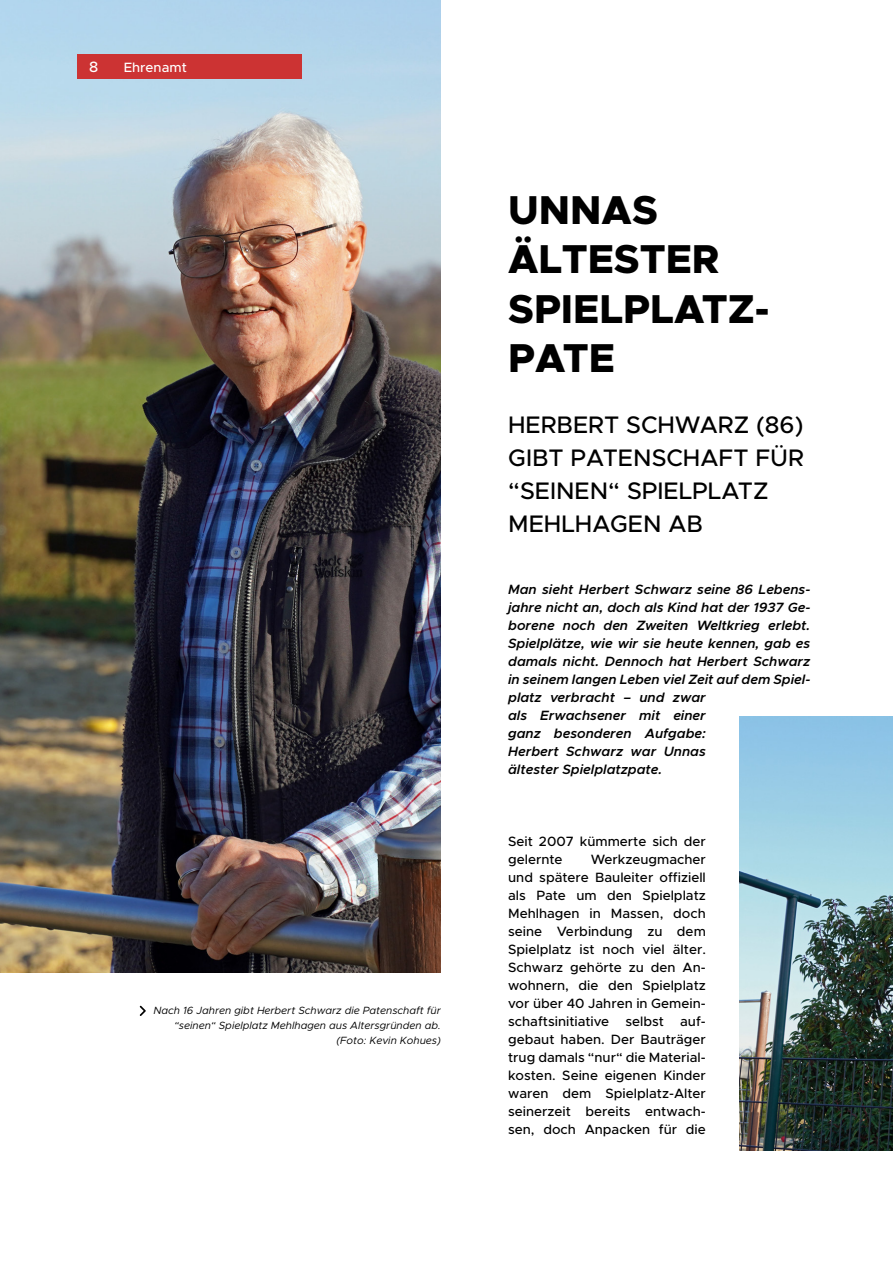
<style>
.page{position:relative;width:893px;height:1263px;background:#fff}
.page>*{position:absolute;margin:0;border:0;box-sizing:border-box;transform-origin:0 0}
.t1{font:800 40.5px/49.5px "Metropolis";color:#000}
.t2{font:500 24px/33px "Metropolis";color:#000}
.t3{font:500 15px "Metropolis";color:#fff}
.t4{font:500 13.5px/18px "Metropolis";color:#000}
.t5{font:italic 600 13.5px/18px "Metropolis";color:#000}
.t6{font:500 13.5px "Metropolis";color:#fff}
.t7{font:italic 10.5px/15px "Metropolis";color:#000;text-align:right}
</style>
<div class="page">
<img style="left:0;top:0;width:441px;height:972px">
<div style="left:77px;top:54px;width:225px;height:25px;background:#c33"></div>
<img style="left:740px;top:717px;width:153px;height:433px">
<svg style="left:140px;top:1006px;width:6px;height:10px"></svg>
<p class="t3" style="left:89px;top:57px;width:11px">8</p>
<p class="t6" style="left:124px;top:59px;width:65px">Ehrenamt</p>
<p class="t7" style="left:153px;top:1003px;width:289px">Nach 16 Jahren gibt Herbert Schwarz die Patenschaft für “seinen“ Spielplatz Mehlhagen aus Altersgründen ab. (Foto: Kevin Kohues)</p>
<h1 class="t1" style="left:508px;top:185px;width:263px">UNNAS<br>ÄLTESTER<br>SPIELPLATZ-<br>PATE</h1>
<h2 class="t2" style="left:508px;top:408px;width:297px">HERBERT SCHWARZ (86)<br>GIBT PATENSCHAFT FÜR “SEINEN“ SPIELPLATZ<br>MEHLHAGEN AB</h2>
<p class="t5" style="left:508px;top:580px;width:304px">Man sieht Herbert Schwarz seine 86 Lebens&shy;jahre nicht an, doch als Kind hat der 1937 Ge&shy;borene noch den Zweiten Weltkrieg erlebt.<br>Spielplätze, wie wir sie heute kennen, gab es damals nicht. Dennoch hat Herbert Schwarz in seinem langen Leben viel Zeit auf dem Spiel&shy;platz verbracht – und zwar<br>als Erwachsener mit einer<br>ganz besonderen Aufgabe:<br>Herbert Schwarz war Unnas<br>ältester Spielplatzpate.</p>
<p class="t4" style="left:508px;top:832px;width:199px">Seit 2007 kümmerte sich der gelernte</p>
<p class="t4" style="left:508px;top:850px;width:199px;text-align:justify;text-indent:83px">Werkzeugmacher und spätere Bauleiter offiziell als Pate um den Spielplatz Mehlhagen in Massen, doch seine Verbindung zu dem Spielplatz ist noch viel älter.<br>Schwarz gehörte zu den An&shy;wohnern, die den Spielplatz vor über 40 Jahren in Gemein&shy;schaftsinitiative selbst auf&shy;gebaut haben. Der Bauträger trug damals “nur“ die Material&shy;kosten. Seine eigenen Kinder waren dem Spielplatz-Alter seinerzeit bereits entwach&shy;sen, doch Anpacken für die</p>
</div>
